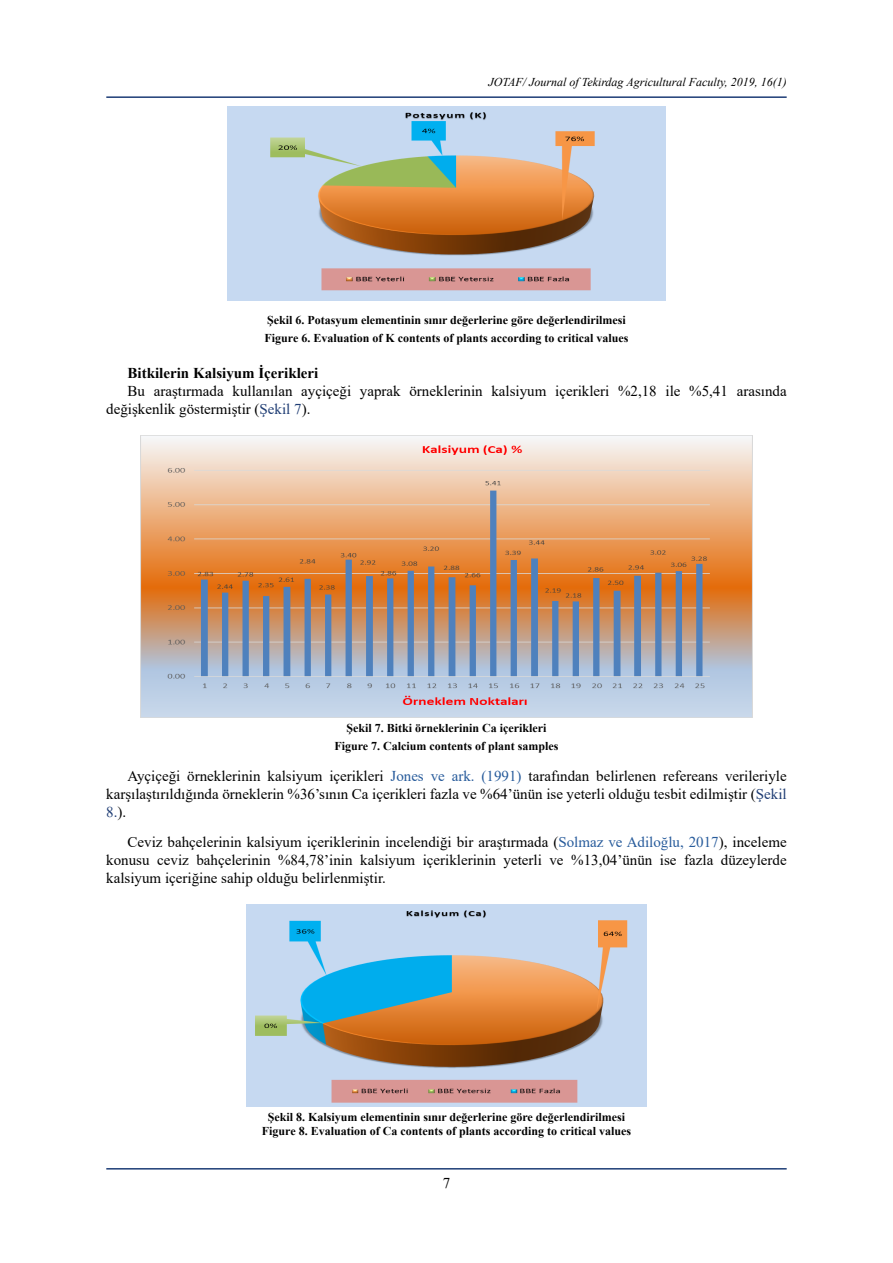
<style>
.page{position:relative;width:893px;height:1263px;background:#fff}
.page>*{position:absolute;margin:0;border:0;box-sizing:border-box;transform-origin:0 0}
.t1{font:15px/18px "Times New Roman";color:#000;text-align:justify}
.t2{font:700 15px "Times New Roman";color:#000}
.t3{font:700 12px/18px "Times New Roman";color:#000;text-align:center}
.t4{font:italic 12px "Times New Roman";color:#000}
.s1{color:#1f3d74}
.s2{color:#275b9b}
</style>
<div class="page">
<img style="left:227px;top:106px;width:439px;height:195px">
<img style="left:140px;top:435px;width:612px;height:282px">
<img style="left:246px;top:904px;width:401px;height:202px">
<hr style="left:106px;top:96px;width:681px;height:2px;background:#1d3d76">
<hr style="left:106px;top:1168px;width:681px;height:1px;background:#1d3d76">
<p class="t4" style="left:488px;top:74px;width:300px">JOTAF/ Journal of Tekirdag Agricultural Faculty, 2019, 16(1)</p>
<p class="t3" style="left:265px;top:311px;width:365px;text-align:left">Şekil 6. Potasyum elementinin sınır değerlerine göre değerlendirilmesi<br>Figure 6. Evaluation of K contents of plants according to critical values</p>
<p class="t2" style="left:128px;top:362px;width:192px">Bitkilerin Kalsiyum İçerikleri</p>
<p class="t1" style="left:106px;top:382px;width:682px;text-indent:21px">Bu araştırmada kullanılan ayçiçeği yaprak örneklerinin kalsiyum içerikleri %2,18 ile %5,41 arasında değişkenlik göstermiştir (<span class="s1">Şekil 7</span>).</p>
<p class="t3" style="left:334px;top:718px;width:226px">Şekil 7. Bitki örneklerinin Ca içerikleri<br>Figure 7. Calcium contents of plant samples</p>
<p class="t1" style="left:106px;top:766px;width:682px;text-indent:21px">Ayçiçeği örneklerinin kalsiyum içerikleri <span class="s2">Jones ve ark. (1991)</span> tarafından belirlenen refereans verileriyle karşılaştırıldığında örneklerin %36’sının Ca içerikleri fazla ve %64’ünün ise yeterli olduğu tesbit edilmiştir (<span class="s1">Şekil 8.</span>).</p>
<p class="t1" style="left:106px;top:833px;width:682px;text-indent:21px">Ceviz bahçelerinin kalsiyum içeriklerinin incelendiği bir araştırmada (<span class="s2">Solmaz ve Adiloğlu, 2017</span>), inceleme konusu ceviz bahçelerinin %84,78’inin kalsiyum içeriklerinin yeterli ve %13,04’ünün ise fazla düzeylerde kalsiyum içeriğine sahip olduğu belirlenmiştir.</p>
<p class="t3" style="left:262px;top:1109px;width:371px;line-height:14.4px">Şekil 8. Kalsiyum elementinin sınır değerlerine göre değerlendirilmesi<br>Figure 8. Evaluation of Ca contents of plants according to critical values</p>
<p class="t1" style="left:443px;top:1174px;width:9px">7</p>
</div>
